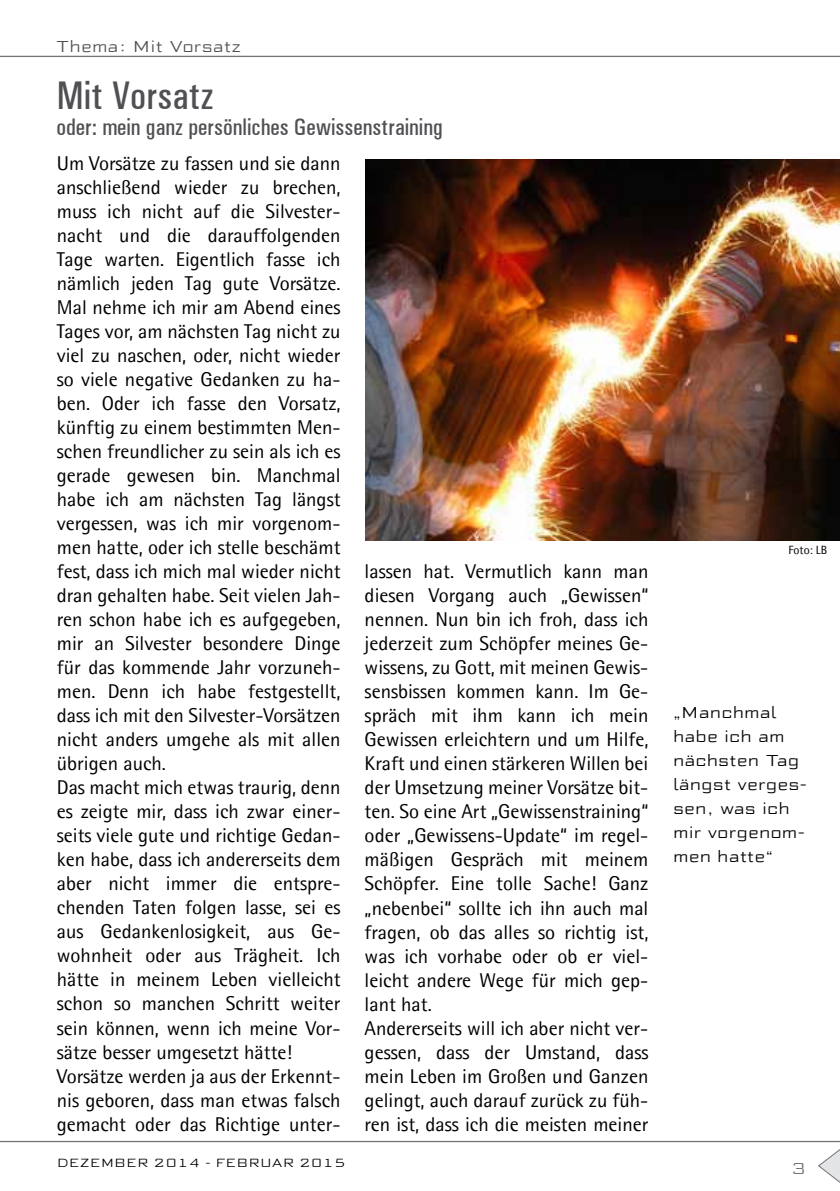
<style>
.page{position:relative;width:840px;height:1191px;background:#fff}
.page>*{position:absolute;margin:0;border:0;box-sizing:border-box;transform-origin:0 0}
.t1{font:500 condensed 40px "Univers";color:#504f53}
.t2{font:500 condensed 24px "Univers";color:#504f53}
.t3{font:20px/24px "Agfa Rotis Semisans";color:#000}
.t4{font:300 16px/24px "Morris Sans Com";color:#000}
.t5{font:300 16px "Morris Sans Com";color:#504f53}
.t6{font:300 16px "Morris Sans Com";color:#757378}
.t7{font:300 12px "Morris Sans Com";color:#000}
.t8{font:12px "Agfa Rotis Semisans";color:#050506}
</style>
<div class="page">
<svg style="left:0;top:1140px;width:839px;height:42px"></svg>
<svg style="left:0;top:55px;width:839px;height:2px;background:#a7a6a9"></svg>
<img style="left:365px;top:160px;width:474px;height:380px">
<p class="t5" style="left:56px;top:36px;width:187px">Thema: M it Vorsatz</p>
<h1 class="t1" style="left:56px;top:72px;width:159px">Mit Vorsatz</h1>
<p class="t2" style="left:56px;top:113px;width:388px">oder: mein ganz persönliches Gewissenstraining</p>
<p class="t3" style="left:57px;top:151px;width:285px">Um Vorsätze zu fassen und sie dann anschließend wieder zu brechen, muss ich nicht auf die Silvester&shy;nacht und die darauffolgenden<br>Tage warten. Eigentlich fasse ich nämlich jeden Tag gute Vorsätze.<br>Mal nehme ich mir am Abend eines<br>Tages vor, am nächsten Tag nicht zu viel zu naschen, oder, nicht wieder so viele negative Gedanken zu ha&shy;ben. Oder ich fasse den Vorsatz, künftig zu einem bestimmten Men&shy;schen freundlicher zu sein als ich es gerade gewesen bin. Manchmal habe ich am nächsten Tag längst vergessen, was ich mir vorgenom&shy;men hatte, oder ich stelle beschämt fest, dass ich mich mal wieder nicht dran gehalten habe. Seit vielen Jah&shy;ren schon habe ich es aufgegeben, mir an Silvester besondere Dinge für das kommende Jahr vorzuneh&shy;men. Denn ich habe festgestellt, dass ich mit den Silvester-Vorsätzen nicht anders umgehe als mit allen übrigen auch.<br>Das macht mich etwas traurig, denn es zeigte mir, dass ich zwar einer&shy;seits viele gute und richtige Gedan&shy;ken habe, dass ich andererseits dem aber nicht immer die entspre&shy;chenden Taten folgen lasse, sei es aus Gedankenlosigkeit, aus Ge&shy;wohnheit oder aus Trägheit. Ich hätte in meinem Leben vielleicht schon so manchen Schritt weiter sein können, wenn ich meine Vor&shy;sätze besser umgesetzt hätte!<br>Vorsätze werden ja aus der Erkennt&shy;nis geboren, dass man etwas falsch gemacht oder das Richtige unter-</p>
<p class="t7" style="left:57px;top:1154px;width:290px">Dezember 2014 - Februar 2015</p>
<p class="t3" style="left:364px;top:559px;width:285px">lassen hat. Vermutlich kann man diesen Vorgang auch „Gewissen“ nennen. Nun bin ich froh, dass ich jederzeit zum Schöpfer meines Ge&shy;wissens, zu Gott, mit meinen Gewis&shy;sensbissen kommen kann. Im Ge&shy;spräch mit ihm kann ich mein<br>Gewissen erleichtern und um Hilfe,<br>Kraft und einen stärkeren Willen bei der Umsetzung meiner Vorsätze bit&shy;ten. So eine Art „Gewissenstraining“ oder „Gewissens-Update“ im regel&shy;mäßigen Gespräch mit meinem<br>Schöpfer. Eine tolle Sache! Ganz „nebenbei“ sollte ich ihn auch mal fragen, ob das alles so richtig ist, was ich vorhabe oder ob er viel&shy;leicht andere Wege für mich gep&shy;lant hat.<br>Andererseits will ich aber nicht ver&shy;gessen, dass der Umstand, dass mein Leben im Großen und Ganzen gelingt, auch darauf zurück zu füh&shy;ren ist, dass ich die meisten meiner</p>
<p class="t8" style="left:788px;top:543px;width:40px">Foto: LB</p>
<p class="t4" style="left:672px;top:699px;width:135px">„M anchmal habe ich am nächsten Tag längst verges&shy;sen, was ich mir vorgenom&shy;men hatte“</p>
<p class="t6" style="left:790px;top:1157px;width:17px">3</p>
</div>
